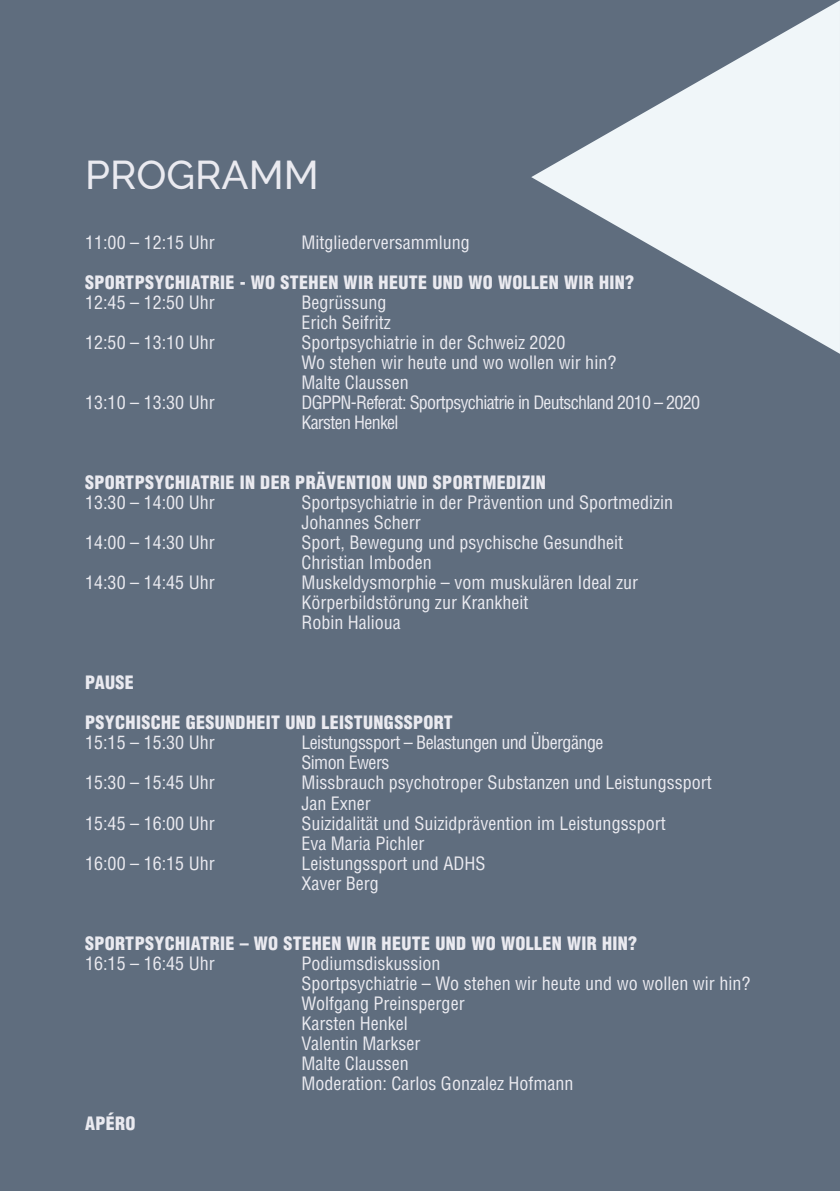
<style>
.page{position:relative;width:840px;height:1191px;background:#fff}
.page>*{position:absolute;margin:0;border:0;box-sizing:border-box;transform-origin:0 0}
.t1{font:500 40px "Raleway";color:#eaeaf0}
.t2{font:condensed 18px/20px "Helvetica";color:#eaeaf0}
.t3{font:900 condensed 18px "Helvetica";letter-spacing:.02em;color:#eaeaf0}
.t4{font:condensed 18px/20px "Helvetica";letter-spacing:-.04em;color:#eaeaf0}
.t5{font:condensed 18px/20px "Helvetica";letter-spacing:-.03em;color:#eaeaf0}
</style>
<div class="page">
<div style="left:0;top:0;width:839px;height:477px;background:#5f6d7e"></div>
<div style="left:0;top:477px;width:839px;height:714px;background:#5f6d7e"></div>
<svg style="left:531px;top:0;width:248px;height:354px;fill:#5f6d7e"></svg>
<svg style="left:779px;top:0;width:60px;height:467px"></svg>
<h1 class="t1" style="left:85px;top:152px;width:235px">PROGRAMM</h1>
<p class="t2" style="left:85px;top:233px;width:131px">11:00 – 12:15 Uhr</p>
<p class="t2" style="left:301px;top:233px;width:170px">Mitgliederversammlung</p>
<p class="t3" style="left:85px;top:271px;width:550px">SPORTPSYCHIATRIE - WO STEHEN WIR HEUTE UND WO WOLLEN WIR HIN?</p>
<p class="t2" style="left:85px;top:293px;width:131px">12:45 – 12:50 Uhr</p>
<p class="t2" style="left:301px;top:293px;width:91px">Begrüssung<br>Erich Seifritz</p>
<p class="t2" style="left:85px;top:333px;width:131px">12:50 – 13:10 Uhr</p>
<p class="t2" style="left:301px;top:333px;width:316px">Sportpsychiatrie in der Schweiz 2020<br>Wo stehen wir heute und wo wollen wir hin?<br>Malte Claussen</p>
<p class="t2" style="left:85px;top:393px;width:131px">13:10 – 13:30 Uhr</p>
<p class="t4" style="left:301px;top:393px;width:400px">DGPPN-Referat: Sportpsychiatrie in Deutschland 2010 – 2020<br>Karsten Henkel</p>
<p class="t3" style="left:85px;top:471px;width:462px">SPORTPSYCHIATRIE IN DER PRÄVENTION UND SPORTMEDIZIN</p>
<p class="t2" style="left:85px;top:493px;width:131px">13:30 – 14:00 Uhr</p>
<p class="t2" style="left:301px;top:493px;width:373px">Sportpsychiatrie in der Prävention und Sportmedizin<br>Johannes Scherr</p>
<p class="t2" style="left:85px;top:533px;width:131px">14:00 – 14:30 Uhr</p>
<p class="t2" style="left:301px;top:533px;width:323px">Sport, Bewegung und psychische Gesundheit<br>Christian Imboden</p>
<p class="t2" style="left:85px;top:573px;width:131px">14:30 – 14:45 Uhr</p>
<p class="t2" style="left:301px;top:573px;width:338px">Muskeldysmorphie – vom muskulären Ideal zur<br>Körperbildstörung zur Krankheit<br>Robin Halioua</p>
<p class="t3" style="left:85px;top:671px;width:50px">PAUSE</p>
<p class="t3" style="left:85px;top:711px;width:369px">PSYCHISCHE GESUNDHEIT UND LEISTUNGSSPORT</p>
<p class="t2" style="left:85px;top:733px;width:131px">15:15 – 15:30 Uhr</p>
<p class="t5" style="left:301px;top:733px;width:303px">Leistungssport – Belastungen und Übergänge<br>Simon Ewers</p>
<p class="t2" style="left:85px;top:773px;width:131px">15:30 – 15:45 Uhr</p>
<p class="t2" style="left:301px;top:773px;width:411px">Missbrauch psychotroper Substanzen und Leistungssport<br>Jan Exner</p>
<p class="t2" style="left:85px;top:813px;width:131px">15:45 – 16:00 Uhr</p>
<p class="t2" style="left:301px;top:813px;width:365px">Suizidalität und Suizidprävention im Leistungssport<br>Eva Maria Pichler</p>
<p class="t2" style="left:85px;top:853px;width:131px">16:00 – 16:15 Uhr</p>
<p class="t2" style="left:301px;top:853px;width:185px">Leistungssport und ADHS<br>Xaver Berg</p>
<p class="t3" style="left:85px;top:931px;width:553px">SPORTPSYCHIATRIE – WO STEHEN WIR HEUTE UND WO WOLLEN WIR HIN?</p>
<p class="t2" style="left:85px;top:953px;width:131px">16:15 – 16:45 Uhr</p>
<p class="t2" style="left:301px;top:953px;width:450px">Podiumsdiskussion<br>Sportpsychiatrie – Wo stehen wir heute und wo wollen wir hin?<br>Wolfgang Preinsperger<br>Karsten Henkel<br>Valentin Markser<br>Malte Claussen<br>Moderation: Carlos Gonzalez Hofmann</p>
<p class="t3" style="left:85px;top:1111px;width:52px">APÉRO</p>
</div>
